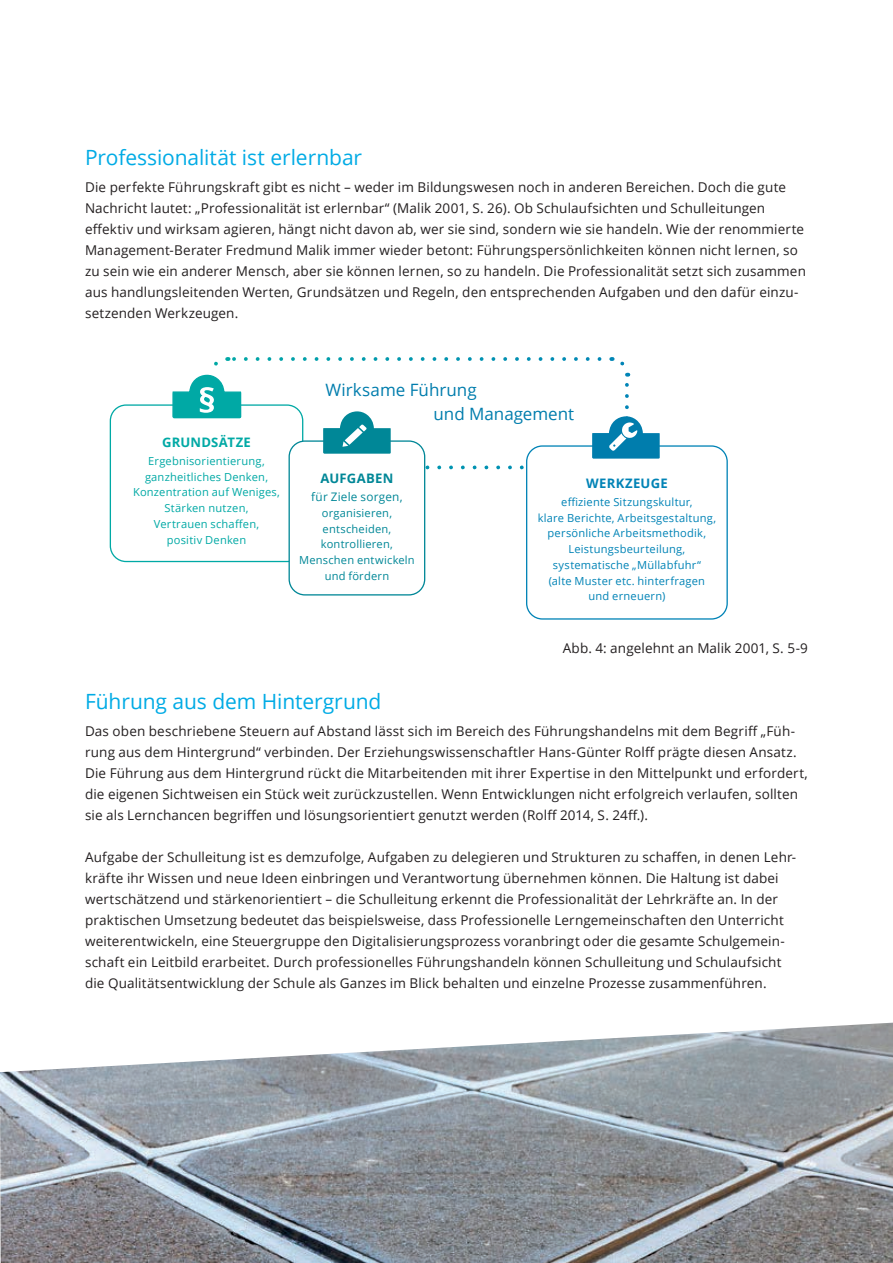
<style>
.page{position:relative;width:893px;height:1263px;background:#fff}
.page>*{position:absolute;margin:0;border:0;box-sizing:border-box;transform-origin:0 0}
.t1{font:21px "Open Sans";letter-spacing:-.005em;color:#00abe5}
.t2{font:16.95px/23.5px "Open Sans";color:#007dad}
.t3{font:13.5px/21px "Open Sans";letter-spacing:.01em;color:#231f20}
.t4{font:700 13.05px "Open Sans";letter-spacing:.015em;color:#00a9a5}
.t5{font:700 13.05px "Open Sans";letter-spacing:.02em;color:#0083b6}
.t6{font:700 13.05px "Open Sans";letter-spacing:.02em;color:#008797}
.t7{font:11.7px "Open Sans";letter-spacing:.015em;color:#008797}
.t8{font:11.1px/15.8px "Open Sans";letter-spacing:.02em;color:#0083b6;text-align:center}
.t9{font:11.1px/15.8px "Open Sans";letter-spacing:.02em;color:#00a9a5;text-align:center}
.t10{font:11.1px/15.8px "Open Sans";letter-spacing:.02em;color:#008797;text-align:center}
</style>
<div class="page">
<div style="left:110px;top:404px;width:193px;height:158px;border:1px solid #00a9a5;border-radius:16px"></div>
<div style="left:289px;top:441px;width:136px;height:154px;background:#fff;border-radius:16px"></div>
<div style="left:289px;top:440px;width:136px;height:155px;border:1px solid #008797;border-radius:16px"></div>
<div style="left:526px;top:445px;width:202px;height:175px;border:1px solid #0083b6;border-radius:16px"></div>
<svg style="left:172px;top:357px;width:488px;height:114px"></svg>
<img style="left:0;top:1023px;width:893px;height:240px">
<h1 class="t1" style="left:85px;top:143px;width:279px">Professionalität ist erlernbar</h1>
<p class="t3" style="left:85px;top:176px;width:722px">Die perfekte Führungskraft gibt es nicht – weder im Bildungswesen noch in anderen Bereichen. Doch die gute Nachricht lautet: „Professionalität ist erlernbar“ (Malik 2001, S. 26). Ob Schulaufsichten und Schulleitungen effektiv und wirksam agieren, hängt nicht davon ab, wer sie sind, sondern wie sie handeln. Wie der renommierte Management-Berater Fredmund Malik immer wieder betont: Führungspersönlichkeiten können nicht lernen, so zu sein wie ein anderer Mensch, aber sie können lernen, so zu handeln. Die Professionalität setzt sich zusammen aus handlungsleitenden Werten, Grundsätzen und Regeln, den entsprechenden Aufgaben und den dafür einzu&shy;setzenden Werkzeugen.</p>
<p class="t4" style="left:162px;top:433px;width:90px">GRUNDSÄTZE</p>
<p class="t9" style="left:133px;top:453px;width:148px">Ergebnisorientierung, ganzheitliches Denken,<br>Konzentration auf Weniges,<br>Stärken nutzen,<br>Vertrauen schaffen,<br>positiv Denken</p>
<p class="t2" style="left:434px;top:378px;width:142px;text-indent:-108px">Wirksame Führung<br>und Management</p>
<p class="t6" style="left:320px;top:469px;width:74px">AUFGABEN</p>
<p class="t7" style="left:311px;top:489px;width:93px">für Ziele sorgen,</p>
<p class="t10" style="left:299px;top:505px;width:117px">organisieren, entscheiden, kontrollieren,<br>Menschen entwickeln und fördern</p>
<p class="t5" style="left:586px;top:474px;width:83px">WERKZEUGE</p>
<p class="t8" style="left:538px;top:494px;width:180px">effiziente Sitzungskultur,<br>klare Berichte, Arbeitsgestaltung, persönliche Arbeitsmethodik,<br>Leistungsbeurteilung, systematische „Müllabfuhr“<br>(alte Muster etc. hinterfragen und erneuern)</p>
<p class="t3" style="left:563px;top:637px;width:247px">Abb. 4: angelehnt an Malik 2001, S. 5-9</p>
<h1 class="t1" style="left:85px;top:687px;width:298px">Führung aus dem Hintergrund</h1>
<p class="t3" style="left:85px;top:720px;width:724px">Das oben beschriebene Steuern auf Abstand lässt sich im Bereich des Führungshandelns mit dem Begriff „Füh&shy;rung aus dem Hintergrund“ verbinden. Der Erziehungswissenschaftler Hans-Günter Rolff prägte diesen Ansatz.<br>Die Führung aus dem Hintergrund rückt die Mitarbeitenden mit ihrer Expertise in den Mittelpunkt und erfordert, die eigenen Sichtweisen ein Stück weit zurückzustellen. Wenn Entwicklungen nicht erfolgreich verlaufen, sollten sie als Lernchancen begriffen und lösungsorientiert genutzt werden (Rolff 2014, S. 24ff.).</p>
<p class="t3" style="left:85px;top:846px;width:713px">Aufgabe der Schulleitung ist es demzufolge, Aufgaben zu delegieren und Strukturen zu schaffen, in denen Lehr&shy;kräfte ihr Wissen und neue Ideen einbringen und Verantwortung übernehmen können. Die Haltung ist dabei wertschätzend und stärkenorientiert – die Schulleitung erkennt die Professionalität der Lehrkräfte an. In der praktischen Umsetzung bedeutet das beispielsweise, dass Professionelle Lerngemeinschaften den Unterricht weiterentwickeln, eine Steuergruppe den Digitalisierungsprozess voranbringt oder die gesamte Schulgemein&shy;schaft ein Leitbild erarbeitet. Durch professionelles Führungshandeln können Schulleitung und Schulaufsicht die Qualitätsentwicklung der Schule als Ganzes im Blick behalten und einzelne Prozesse zusammenführen.</p>
</div>
